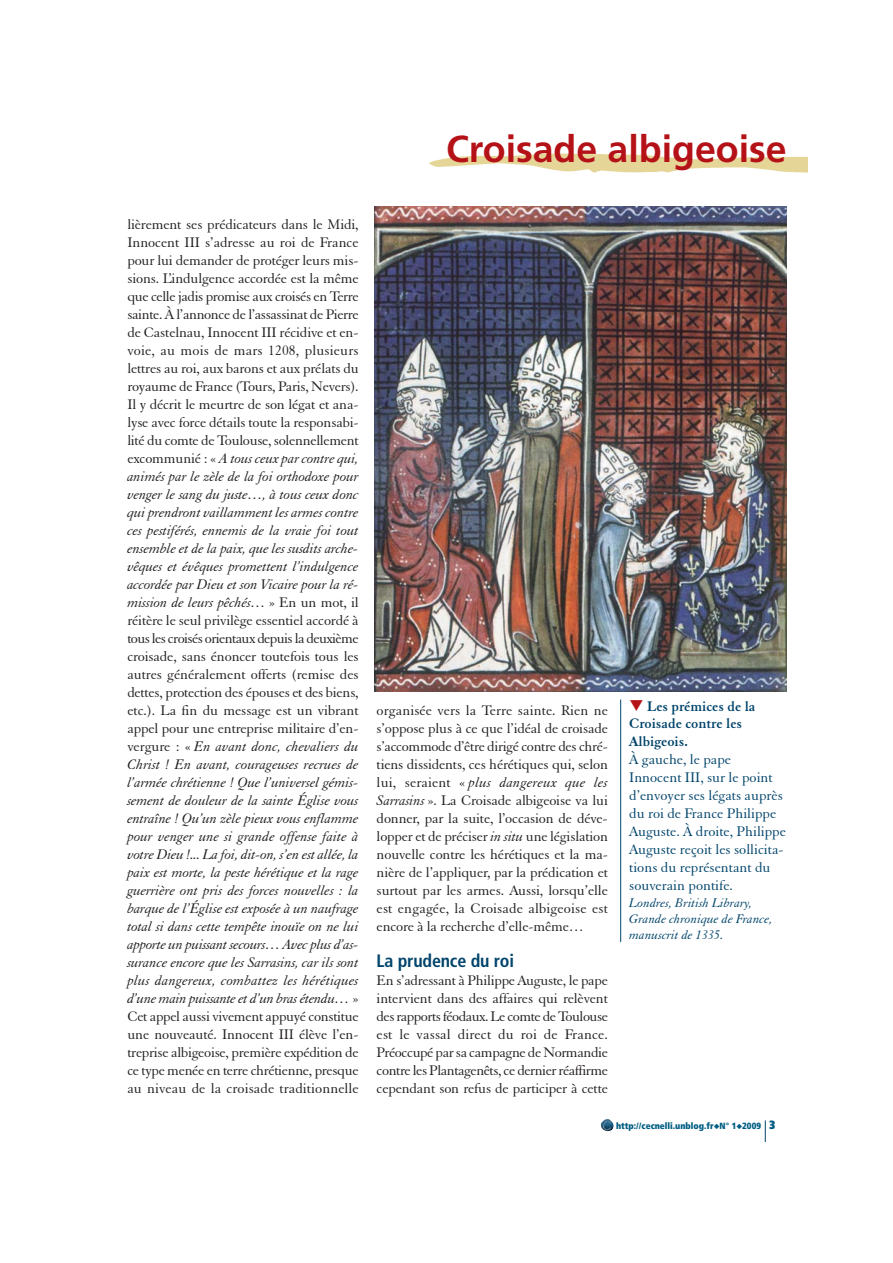
<style>
.page{position:relative;width:893px;height:1263px;background:#fff}
.page>*{position:absolute;margin:0;border:0;box-sizing:border-box;transform-origin:0 0}
.t1{font:700 37.5px "Frutiger";color:#b51218}
.t2{font:700 condensed 18px "Frutiger";letter-spacing:-.01em;color:#00446b}
.t3{font:15px/18px "Elegant Garamond BT";letter-spacing:-.01em;color:#231f20;text-align:justify}
.t4{font:15px/18px "Elegant Garamond BT";color:#00446b}
.t5{font:700 15px/17.4px "Elegant Garamond BT";color:#00446b}
.t6{font:italic 13.5px/16.2px "Elegant Garamond BT";color:#00446b}
.t7{font:900 condensed 9px "Frutiger";color:#005d83}
.s1{font-style:italic}
.s2{font-stretch:normal;font-size:12px}
</style>
<div class="page">
<img style="left:429px;top:153px;width:379px;height:20px">
<svg style="left:601px;top:1119px;width:13px;height:12px"></svg>
<svg style="left:765px;top:1120px;width:1px;height:22px"></svg>
<img style="left:374px;top:207px;width:412px;height:484px">
<hr style="left:620px;top:700px;width:1px;height:242px;background:#00446b">
<h1 class="t1" style="left:446px;top:134px;width:342px">Croisade albigeoise</h1>
<p class="t3" style="left:127px;top:217px;width:233px">lièrement ses prédicateurs dans le Midi, Innocent III s’adresse au roi de France pour lui demander de protéger leurs mis&shy;sions. L’indulgence accordée est la même que celle jadis promise aux croisés en Terre sainte. À l’annonce de l’assassinat de Pierre de Castelnau, Innocent III récidive et en&shy;voie, au mois de mars 1208, plusieurs lettres au roi, aux barons et aux prélats du royaume de France (Tours, Paris, Nevers).<br>Il y décrit le meurtre de son légat et ana&shy;lyse avec force détails toute la responsabi&shy;lité du comte de Toulouse, solennellement excommunié : « <span class="s1">A tous ceux par contre qui, animés par le zèle de la foi orthodoxe pour venger le sang du juste…, à tous ceux donc qui prendront vaillamment les armes contre ces pestiférés, ennemis de la vraie foi tout ensemble et de la paix, que les susdits arche&shy;vêques et évêques promettent l’indulgence accordée par Dieu et son Vicaire pour la ré&shy;mission de leurs pêchés…</span> » En un mot, il réitère le seul privilège essentiel accordé à tous les croisés orientaux depuis la deuxième croisade, sans énoncer toutefois tous les autres généralement offerts (remise des dettes, protection des épouses et des biens, etc.). La fin du message est un vibrant appel pour une entreprise militaire d’en&shy;vergure : « <span class="s1">En avant donc, chevaliers du Christ ! En avant, courageuses recrues de l’armée chrétienne ! Que l’universel gémis&shy;sement de douleur de la sainte Église vous entraîne ! Qu’un zèle pieux vous enflamme pour venger une si grande offense faite à votre Dieu !... La foi, dit-on, s’en est allée, la paix est morte, la peste hérétique et la rage guerrière ont pris des forces nouvelles : la barque de l’Église est exposée à un naufrage total si dans cette tempête inouïe on ne lui apporte un puissant secours… Avec plus d’as&shy;surance encore que les Sarrasins, car ils sont plus dangereux, combattez les hérétiques d’une main puissante et d’un bras étendu…</span> » Cet appel aussi vivement appuyé constitue une nouveauté. Innocent III élève l’en&shy;treprise albigeoise, première expédition de ce type menée en terre chrétienne, presque au niveau de la croisade traditionnelle</p>
<p class="t3" style="left:377px;top:703px;width:233px">organisée vers la Terre sainte. Rien ne s’oppose plus à ce que l’idéal de croisade s’accommode d’être dirigé contre des chré&shy;tiens dissidents, ces hérétiques qui, selon lui, seraient « <span class="s1">plus dangereux que les Sarrasins</span> ». La Croisade albigeoise va lui donner, par la suite, l’occasion de déve&shy;lopper et de préciser <span class="s1">in situ</span> une législation nouvelle contre les hérétiques et la ma&shy;nière de l’appliquer, par la prédication et surtout par les armes. Aussi, lorsqu’elle est engagée, la Croisade albigeoise est encore à la recherche d’elle-même…</p>
<p class="t2" style="left:377px;top:954px;width:139px">La prudence du roi</p>
<p class="t3" style="left:377px;top:973px;width:233px">En s’adressant à Philippe Auguste, le pape intervient dans des affaires qui relèvent des rapports féodaux. Le comte de Toulouse est le vassal direct du roi de France.<br>Préoccupé par sa campagne de Normandie contre les Plantagenêts, ce dernier réaffirme cependant son refus de participer à cette</p>
<p class="t5" style="left:629px;top:699px;width:128px;text-indent:18px">Les prémices de la<br>Croisade contre les<br>Albigeois.</p>
<p class="t4" style="left:629px;top:752px;width:158px">À gauche, le pape<br>Innocent III, sur le point d’envoyer ses légats auprès du roi de France Philippe<br>Auguste. À droite, Philippe<br>Auguste reçoit les sollicita&shy;tions du représentant du souverain pontife.</p>
<p class="t6" style="left:629px;top:896px;width:145px">Londres, British Library,<br>Grande chronique de France, manuscrit de 1335.</p>
<p class="t7" style="left:616px;top:1123px;width:161px">http://cecnelli.unblog.fr◆N° 1◆2009 <span class="s2">3</span></p>
</div>
